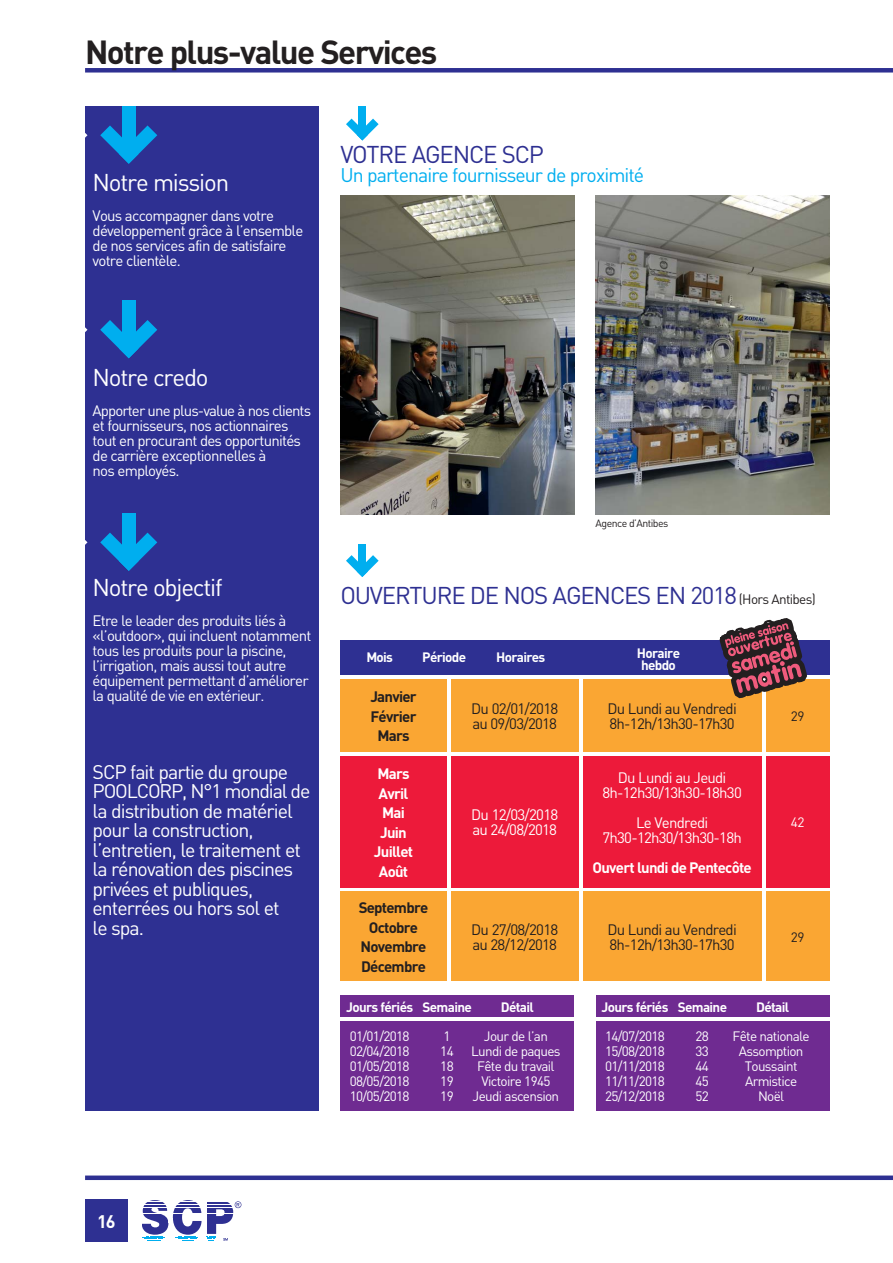
<style>
.page{position:relative;width:893px;height:1263px;background:#fff}
.page>*{position:absolute;margin:0;border:0;box-sizing:border-box;transform-origin:0 0}
.t1{font:700 33px "DIN";letter-spacing:-.05em;color:#231f20}
.t2{font:24px "DIN";letter-spacing:-.05em;color:#2e3092}
.t3{font:24px "DIN";letter-spacing:-.05em;color:#fff}
.t4{font:19.5px/19.5px "DIN";letter-spacing:-.05em;color:#fff}
.t5{font:19.5px "DIN";letter-spacing:-.05em;color:#00aeef}
.t6{font:700 18px "DIN";color:#fff}
.t7{font:15px/15px "DIN";letter-spacing:-.05em;color:#fff}
.t8{font:15px/15px "DIN";letter-spacing:-.05em;color:#231f20}
.t9{font:700 15px/19.5px "DIN";letter-spacing:-.05em;color:#231f20;text-align:center}
.t10{font:700 15px/19.5px "DIN";letter-spacing:-.05em;color:#fff;text-align:center}
.t11{font:13.5px "DIN";letter-spacing:-.05em;color:#fff}
.t12{font:700 13.5px/12px "DIN";letter-spacing:-.05em;color:#fff;text-align:center}
.t13{font:13.5px "DIN";color:#231f20}
.t14{font:10.5px "DIN";letter-spacing:-.05em;color:#231f20}
.s1{font-size:13.5px;color:#231f20}
</style>
<div class="page">
<div style="left:85px;top:68px;width:807px;height:5px;background:#2e3092"></div>
<hr style="left:145px;top:1220px;width:23px;height:2px;background:#2e3092">
<hr style="left:142px;top:1223px;width:26px;height:3px;background:#2e3092">
<hr style="left:142px;top:1227px;width:26px;height:3px;background:#2e3092">
<svg style="left:145px;top:1231px;width:21px;height:4px"></svg>
<svg style="left:142px;top:1200px;width:59px;height:19px"></svg>
<hr style="left:173px;top:1220px;width:28px;height:2px;background:#2e3092">
<hr style="left:173px;top:1223px;width:28px;height:3px;background:#2e3092">
<hr style="left:173px;top:1227px;width:28px;height:3px;background:#2e3092">
<svg style="left:178px;top:1231px;width:20px;height:4px"></svg>
<hr style="left:207px;top:1220px;width:25px;height:2px;background:#2e3092">
<hr style="left:207px;top:1223px;width:22px;height:3px;background:#2e3092">
<svg style="left:142px;top:1236px;width:23px;height:5px"></svg>
<svg style="left:175px;top:1236px;width:22px;height:5px"></svg>
<svg style="left:206px;top:1227px;width:11px;height:14px"></svg>
<svg style="left:207px;top:1201px;width:34px;height:18px"></svg>
<hr style="left:85px;top:1176px;width:807px;height:4px;background:#2e3092">
<div style="left:85px;top:1199px;width:43px;height:43px;background:#2e3092"></div>
<div style="left:85px;top:106px;width:234px;height:1005px;background:#2e3092"></div>
<img style="left:340px;top:196px;width:234px;height:318px">
<img style="left:595px;top:196px;width:234px;height:318px">
<div style="left:122px;top:106px;width:14px;height:38px;background:#00aeef"></div>
<svg style="left:100px;top:125px;width:57px;height:39px"></svg>
<div style="left:122px;top:301px;width:14px;height:38px;background:#00aeef"></div>
<svg style="left:100px;top:320px;width:57px;height:38px"></svg>
<div style="left:122px;top:513px;width:14px;height:38px;background:#00aeef"></div>
<svg style="left:100px;top:533px;width:57px;height:38px"></svg>
<div style="left:358px;top:544px;width:8px;height:22px;background:#00aeef"></div>
<svg style="left:346px;top:555px;width:32px;height:22px"></svg>
<div style="left:358px;top:106px;width:8px;height:23px;background:#00aeef"></div>
<svg style="left:346px;top:119px;width:32px;height:21px"></svg>
<div style="left:340px;top:641px;width:489px;height:34px;background:#2e3092"></div>
<div style="left:340px;top:996px;width:234px;height:21px;background:#6f2b91"></div>
<div style="left:595px;top:996px;width:234px;height:21px;background:#6f2b91"></div>
<div style="left:340px;top:1021px;width:234px;height:90px;background:#6f2b91"></div>
<div style="left:595px;top:1021px;width:234px;height:90px;background:#6f2b91"></div>
<div style="left:340px;top:679px;width:106px;height:73px;background:#faa633"></div>
<div style="left:340px;top:892px;width:106px;height:89px;background:#faa633"></div>
<div style="left:340px;top:756px;width:106px;height:132px;background:#ed1a3a"></div>
<div style="left:765px;top:679px;width:64px;height:73px;background:#faa633"></div>
<div style="left:765px;top:892px;width:64px;height:89px;background:#faa633"></div>
<div style="left:765px;top:756px;width:64px;height:132px;background:#ed1a3a"></div>
<div style="left:583px;top:679px;width:178px;height:73px;background:#faa633"></div>
<div style="left:583px;top:892px;width:178px;height:89px;background:#faa633"></div>
<div style="left:583px;top:756px;width:178px;height:132px;background:#ed1a3a"></div>
<div style="left:451px;top:679px;width:127px;height:73px;background:#faa633"></div>
<div style="left:451px;top:892px;width:127px;height:89px;background:#faa633"></div>
<div style="left:451px;top:756px;width:127px;height:132px;background:#ed1a3a"></div>
<svg style="left:712px;top:364px;width:102px;height:564px"></svg>
<h1 class="t1" style="left:85px;top:40px;width:354px">Notre plus-value Services</h1>
<h2 class="t3" style="left:93px;top:174px;width:138px">Notre mission</h2>
<p class="t7" style="left:93px;top:210px;width:212px">Vous accompagner dans votre développement grâce à l’ensemble de nos services afin de satisfaire votre clientèle.</p>
<h2 class="t2" style="left:340px;top:146px;width:205px">VOTRE AGENCE SCP</h2>
<h3 class="t5" style="left:340px;top:168px;width:305px">Un partenaire fournisseur de proximité</h3>
<h2 class="t3" style="left:93px;top:369px;width:118px">Notre credo</h2>
<p class="t7" style="left:93px;top:405px;width:220px">Apporter une plus-value à nos clients et fournisseurs, nos actionnaires tout en procurant des opportunités de carrière exceptionnelles à<br>nos employés.</p>
<h2 class="t3" style="left:93px;top:579px;width:131px">Notre objectif</h2>
<p class="t7" style="left:93px;top:615px;width:220px">Etre le leader des produits liés à «l’outdoor», qui incluent notamment tous les produits pour la piscine, l’irrigation, mais aussi tout autre équipement permettant d’améliorer la qualité de vie en extérieur.</p>
<h3 class="t4" style="left:93px;top:764px;width:219px">SCP fait partie du groupe<br>POOLCORP, N°1 mondial de la distribution de matériel pour la construction, l’entretien, le traitement et la rénovation des piscines privées et publiques, enterrées ou hors sol et<br>le spa.</h3>
<p class="t14" style="left:595px;top:520px;width:74px">Agence d’Antibes</p>
<h2 class="t2" style="left:340px;top:587px;width:477px">OUVERTURE DE NOS AGENCES EN 2018 <span class="s1">(Hors Antibes)</span></h2>
<p class="t12" style="left:366px;top:653px;width:28px">Mois</p>
<p class="t12" style="left:422px;top:653px;width:45px">Période</p>
<p class="t12" style="left:496px;top:653px;width:51px">Horaires</p>
<p class="t12" style="left:637px;top:648px;width:45px">Horaire hebdo</p>
<p class="t9" style="left:370px;top:689px;width:48px">Janvier<br>Février<br>Mars</p>
<p class="t10" style="left:374px;top:766px;width:41px">Mars<br>Avril<br>Mai<br>Juin<br>Juillet<br>Août</p>
<p class="t9" style="left:359px;top:900px;width:71px">Septembre<br>Octobre<br>Novembre<br>Décembre</p>
<p class="t8" style="left:471px;top:703px;width:88px">Du 02/01/2018 au 09/03/2018</p>
<p class="t7" style="left:471px;top:809px;width:88px">Du 12/03/2018 au 24/08/2018</p>
<p class="t8" style="left:471px;top:924px;width:88px">Du 27/08/2018 au 28/12/2018</p>
<p class="t8" style="left:607px;top:703px;width:131px">Du Lundi au Vendredi<br>8h-12h/13h30-17h30</p>
<p class="t7" style="left:602px;top:772px;width:141px;text-align:center">Du Lundi au Jeudi<br>8h-12h30/13h30-18h30</p>
<p class="t7" style="left:602px;top:817px;width:141px;text-align:center">Le Vendredi<br>7h30-12h30/13h30-18h</p>
<p class="t10" style="left:592px;top:859px;width:161px">Ouvert lundi de Pentecôte</p>
<p class="t8" style="left:607px;top:924px;width:131px">Du Lundi au Vendredi<br>8h-12h/13h30-17h30</p>
<p class="t13" style="left:791px;top:711px;width:15px">29</p>
<p class="t11" style="left:791px;top:818px;width:15px">42</p>
<p class="t13" style="left:791px;top:932px;width:15px">29</p>
<p class="t12" style="left:346px;top:1003px;width:127px">Jours fériés Semaine</p>
<p class="t12" style="left:501px;top:1003px;width:34px">Détail</p>
<p class="t12" style="left:601px;top:1003px;width:127px">Jours fériés Semaine</p>
<p class="t12" style="left:756px;top:1003px;width:34px">Détail</p>
<p class="t11" style="left:350px;top:1032px;width:61px">01/01/2018</p>
<p class="t11" style="left:443px;top:1032px;width:9px">1</p>
<p class="t11" style="left:484px;top:1032px;width:65px">Jour de l’an</p>
<p class="t11" style="left:350px;top:1047px;width:61px">02/04/2018</p>
<p class="t11" style="left:440px;top:1047px;width:15px">14</p>
<p class="t11" style="left:471px;top:1047px;width:91px">Lundi de paques</p>
<p class="t11" style="left:350px;top:1062px;width:61px">01/05/2018</p>
<p class="t11" style="left:440px;top:1062px;width:15px">18</p>
<p class="t11" style="left:477px;top:1062px;width:79px">Fête du travail</p>
<p class="t11" style="left:350px;top:1077px;width:61px">08/05/2018</p>
<p class="t11" style="left:440px;top:1077px;width:15px">19</p>
<p class="t11" style="left:481px;top:1077px;width:71px">Victoire 1945</p>
<p class="t11" style="left:350px;top:1092px;width:61px">10/05/2018</p>
<p class="t11" style="left:440px;top:1092px;width:15px">19</p>
<p class="t11" style="left:472px;top:1092px;width:88px">Jeudi ascension</p>
<p class="t11" style="left:605px;top:1032px;width:61px">14/07/2018</p>
<p class="t11" style="left:695px;top:1032px;width:15px">28</p>
<p class="t11" style="left:732px;top:1032px;width:79px">Fête nationale</p>
<p class="t11" style="left:605px;top:1047px;width:61px">15/08/2018</p>
<p class="t11" style="left:695px;top:1047px;width:15px">33</p>
<p class="t11" style="left:738px;top:1047px;width:66px">Assomption</p>
<p class="t11" style="left:605px;top:1062px;width:61px">01/11/2018</p>
<p class="t11" style="left:695px;top:1062px;width:15px">44</p>
<p class="t11" style="left:744px;top:1062px;width:54px">Toussaint</p>
<p class="t11" style="left:605px;top:1077px;width:61px">11/11/2018</p>
<p class="t11" style="left:695px;top:1077px;width:15px">45</p>
<p class="t11" style="left:745px;top:1077px;width:54px">Armistice</p>
<p class="t11" style="left:605px;top:1092px;width:61px">25/12/2018</p>
<p class="t11" style="left:695px;top:1092px;width:15px">52</p>
<p class="t11" style="left:758px;top:1092px;width:28px">Noël</p>
<p class="t6" style="left:97px;top:1215px;width:20px">16</p>
</div>
